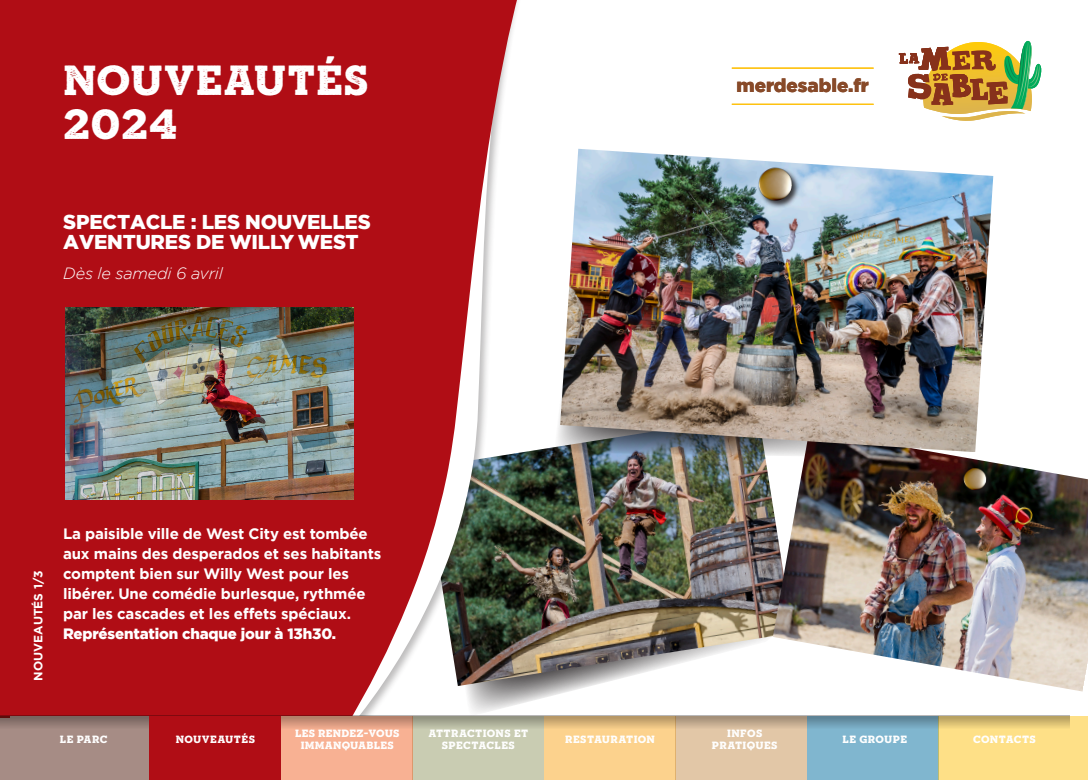
<style>
.page{position:relative;width:1088px;height:780px;background:#fff}
.page>*{position:absolute;margin:0;border:0;box-sizing:border-box;transform-origin:0 0}
.t1{font:40px/43.8px "Sonder Slab Black Rough";letter-spacing:.01em;color:#fff}
.t2{font:900 20px/20px "Gotham";letter-spacing:-.01em;color:#fff}
.t3{font:900 18.75px "Gotham";color:#884a29}
.t4{font:italic 300 16.25px "Gotham";letter-spacing:-.01em;color:#fff}
.t5{font:700 15px/20px "Gotham";letter-spacing:-.01em;color:#fff}
.t6{font:700 12px "Gotham";color:#fff}
.t7{font:10px/12.5px "Sonder Slab Black Rough";letter-spacing:.04em;color:#fff;text-align:center}
.t8{font:10px/12.5px "Sonder Slab Black Rough";letter-spacing:.02em;color:#fff;text-align:center}
.s1{font-weight:900}
</style>
<div class="page">
<img style="left:538px;top:447px;width:235px;height:239px">
<svg style="left:0;top:0;width:536px;height:714px;background:#b22d32"></svg>
<img style="left:66px;top:308px;width:287px;height:192px">
<img style="left:773px;top:452px;width:315px;height:239px">
<div style="left:412px;top:715px;width:132px;height:65px;background:#c9ccb2"></div>
<div style="left:281px;top:715px;width:131px;height:65px;background:#f8b193"></div>
<hr style="left:732px;top:104px;width:141px;height:1px;background:#fec210">
<hr style="left:732px;top:67px;width:141px;height:2px;background:#fec210">
<div style="left:0;top:715px;width:149px;height:65px;background:#a68c85"></div>
<div style="left:807px;top:715px;width:131px;height:65px;background:#80b6cf"></div>
<div style="left:544px;top:715px;width:131px;height:65px;background:#fcd28d"></div>
<div style="left:938px;top:715px;width:150px;height:65px;background:#fee087"></div>
<div style="left:675px;top:715px;width:132px;height:65px;background:#e2c7a7"></div>
<div style="left:0;top:714px;width:1071px;height:17px;background:#231f20;opacity:.4"></div>
<div style="left:149px;top:715px;width:132px;height:65px;background:#b00d15"></div>
<img style="left:552px;top:416px;width:345px;height:41px">
<img style="left:560px;top:149px;width:433px;height:303px">
<div style="left:757px;top:167px;width:43px;height:41px;background:#231f20;opacity:.85"></div>
<img style="left:754px;top:163px;width:44px;height:43px">
<div style="left:962px;top:466px;width:32px;height:32px;background:#231f20;opacity:.85"></div>
<img style="left:961px;top:465px;width:29px;height:29px">
<svg style="left:899px;top:41px;width:143px;height:80px"></svg>
<p class="t1" style="left:63px;top:58px;width:307px">NOUVEAUTÉS<br>2024</p>
<p class="t2" style="left:63px;top:211px;width:309px">SPECTACLE : LES NOUVELLES<br>AVENTURES DE WILLY WEST</p>
<p class="t4" style="left:63px;top:263px;width:161px">Dès le samedi 6 avril</p>
<p class="t3" style="left:736px;top:73px;width:134px">merdesable.fr</p>
<p class="t6" style="left:30px;top:680px;width:112px;rotate:-90deg">NOUVEAUTÉS 1/3</p>
<p class="t5" style="left:63px;top:523px;width:320px">La paisible ville de West City est tombée aux mains des desperados et ses habitants comptent bien sur Willy West pour les libérer. Une comédie burlesque, rythmée par les cascades et les effets spéciaux.<br><span class="s1">Représentation chaque jour à 13h30.</span></p>
<p class="t8" style="left:295px;top:726px;width:106px">LES RENDEZ-VOUS<br>IMMANQUABLES</p>
<p class="t7" style="left:428px;top:726px;width:101px">ATTRACTIONS ET<br>SPECTACLES</p>
<p class="t7" style="left:712px;top:726px;width:67px">INFOS<br>PRATIQUES</p>
<p class="t7" style="left:176px;top:732px;width:81px">NOUVEAUTÉS</p>
<p class="t8" style="left:60px;top:732px;width:49px">LE PARC</p>
<p class="t7" style="left:565px;top:732px;width:91px">RESTAURATION</p>
<p class="t8" style="left:842px;top:732px;width:66px">LE GROUPE</p>
<p class="t7" style="left:973px;top:732px;width:64px">CONTACTS</p>
</div>
